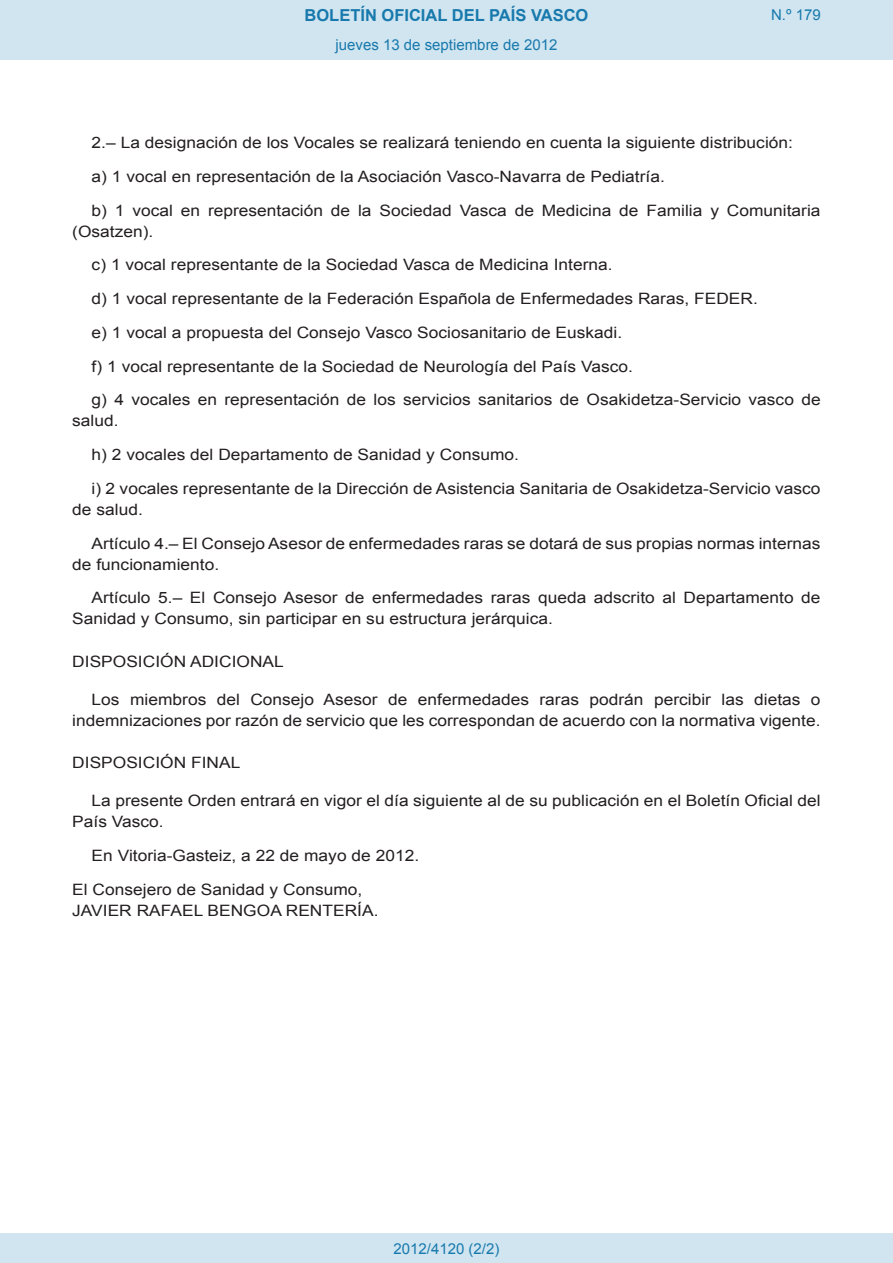
<style>
.page{position:relative;width:893px;height:1263px;background:#fff}
.page>*{position:absolute;margin:0;border:0;box-sizing:border-box;transform-origin:0 0}
.t1{font:700 16.5px "Arial";color:#1879ad}
.BOPVDetalle{font:15.6px/21px "Arial";color:#231f20;scale:1.11 1}
.BOPVDisposicion{font:15.6px "Arial";color:#231f20;scale:1.11 1}
.BOPVFirmaLugFec{font:15.6px "Arial";color:#231f20;scale:1.11 1}
.BOPVFirmaPuesto{font:15.6px "Arial";color:#231f20;scale:1.11 1}
.BOPVFirmaNombre{font:15.6px "Arial";color:#231f20;scale:1.11 1}
.Paginacion_Centro{font:15px "Arial";color:#1879ad}
</style>
<div class="page">
<div style="left:0;top:0;width:893px;height:60px;background:#d0e5f0"></div>
<div style="left:0;top:1233px;width:893px;height:30px;background:#d0e5f0"></div>
<p class="t1" style="left:305px;top:4px;width:285px">BOLETÍN OFICIAL DEL PAÍS VASCO</p>
<p class="Paginacion_Centro" style="left:336px;top:35px;width:223px">jueves 13 de septiembre de 2012</p>
<p class="Paginacion_Centro" style="left:771px;top:5px;width:51px">N.º 179</p>
<p class="BOPVDetalle" style="left:92px;top:132px;width:633px">2.– La designación de los Vocales se realizará teniendo en cuenta la siguiente distribución:</p>
<p class="BOPVDetalle" style="left:92px;top:166px;width:518px">a) 1 vocal en representación de la Asociación Vasco-Navarra de Pediatría.</p>
<p class="BOPVDetalle" style="left:72px;top:200px;width:676px;text-indent:19px">b) 1 vocal en representación de la Sociedad Vasca de Medicina de Familia y Comunitaria (Osatzen).</p>
<p class="BOPVDetalle" style="left:92px;top:255px;width:471px">c) 1 vocal representante de la Sociedad Vasca de Medicina Interna.</p>
<p class="BOPVDetalle" style="left:92px;top:288px;width:602px">d) 1 vocal representante de la Federación Española de Enfermedades Raras, FEDER.</p>
<p class="BOPVDetalle" style="left:92px;top:322px;width:480px">e) 1 vocal a propuesta del Consejo Vasco Sociosanitario de Euskadi.</p>
<p class="BOPVDetalle" style="left:92px;top:356px;width:489px">f) 1 vocal representante de la Sociedad de Neurología del País Vasco.</p>
<p class="BOPVDetalle" style="left:72px;top:390px;width:676px;text-indent:19px">g) 4 vocales en representación de los servicios sanitarios de Osakidetza-Servicio vasco de salud.</p>
<p class="BOPVDetalle" style="left:92px;top:444px;width:387px">h) 2 vocales del Departamento de Sanidad y Consumo.</p>
<p class="BOPVDetalle" style="left:72px;top:478px;width:676px;text-indent:19px">i) 2 vocales representante de la Dirección de Asistencia Sanitaria de Osakidetza-Servicio vasco de salud.</p>
<p class="BOPVDetalle" style="left:72px;top:533px;width:676px;text-indent:19px">Artículo 4.– El Consejo Asesor de enfermedades raras se dotará de sus propias normas internas de funcionamiento.</p>
<p class="BOPVDetalle" style="left:72px;top:588px;width:676px;text-indent:19px">Artículo 5.– El Consejo Asesor de enfermedades raras queda adscrito al Departamento de<br>Sanidad y Consumo, sin participar en su estructura jerárquica.</p>
<p class="BOPVDisposicion" style="left:72px;top:651px;width:192px">DISPOSICIÓN ADICIONAL</p>
<p class="BOPVDetalle" style="left:72px;top:689px;width:676px;text-align:right">Los miembros del Consejo Asesor de enfermedades raras podrán percibir las dietas o indemnizaciones por razón de servicio que les correspondan de acuerdo con la normativa vigente.</p>
<p class="BOPVDisposicion" style="left:72px;top:752px;width:153px">DISPOSICIÓN FINAL</p>
<p class="BOPVDetalle" style="left:72px;top:790px;width:676px;text-indent:19px">La presente Orden entrará en vigor el día siguiente al de su publicación en el Boletín Oficial del<br>País Vasco.</p>
<p class="BOPVFirmaLugFec" style="left:92px;top:845px;width:297px">En Vitoria-Gasteiz, a 22 de mayo de 2012.</p>
<p class="BOPVFirmaPuesto" style="left:72px;top:879px;width:263px">El Consejero de Sanidad y Consumo,</p>
<p class="BOPVFirmaNombre" style="left:72px;top:900px;width:277px">JAVIER RAFAEL BENGOA RENTERÍA.</p>
<p class="Paginacion_Centro" style="left:393px;top:1238px;width:107px">2012/4120 (2/2)</p>
</div>
